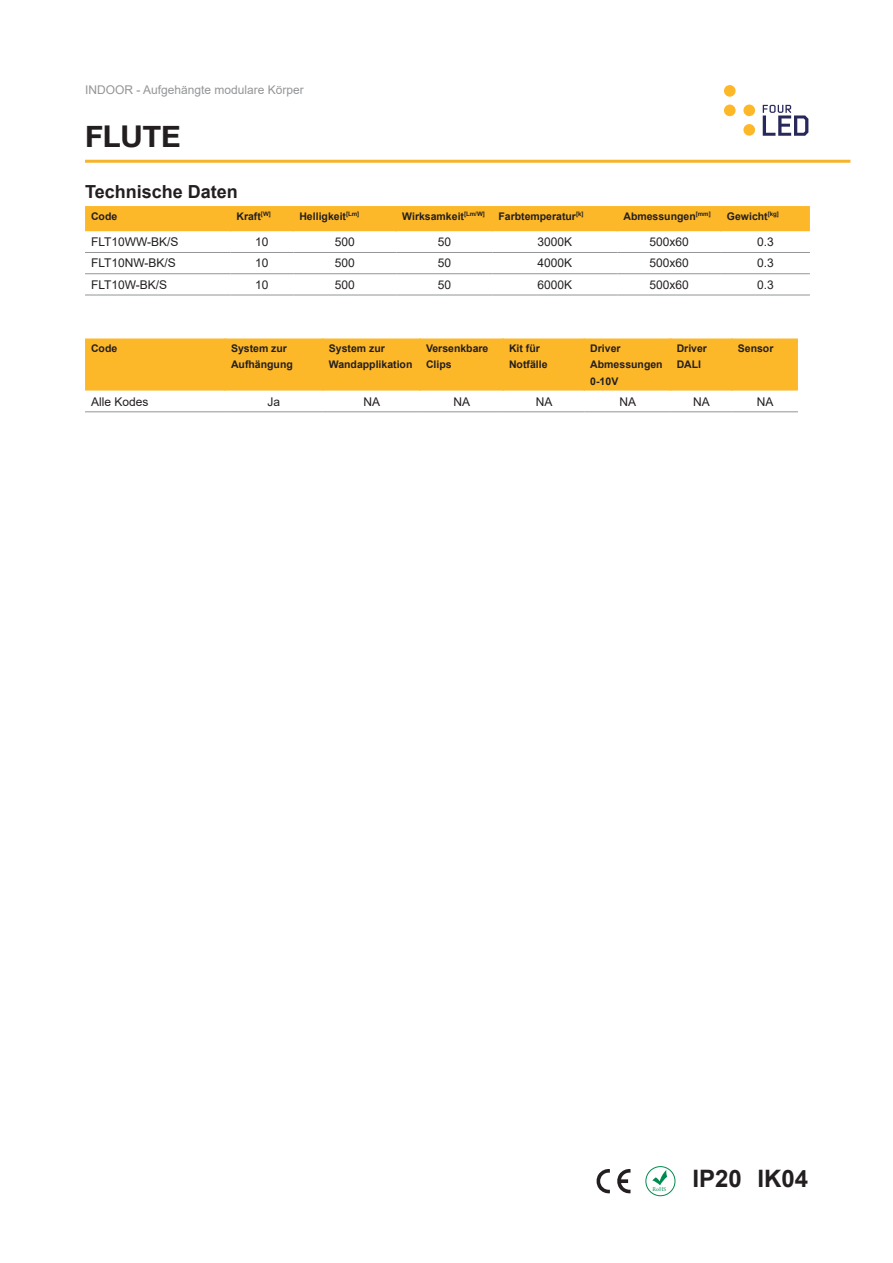
<style>
.page{position:relative;width:893px;height:1263px;background:#fff}
.page>*{position:absolute;margin:0;border:0;box-sizing:border-box;transform-origin:0 0}
.t1{font:700 30px "Helvetica Neue";color:#231f20}
.t2{font:700 24px "Arial";color:#231f20}
.t3{font:700 18px "Arial";color:#231f20}
.t4{font:12px "Arial";color:#231f20}
.t5{font:12px "Arial";color:#939598}
.t6{font:700 10.5px/16.2px "Arial";color:#231f20}
.t7{font:5.85px "Minion Pro";color:#008b4e}
</style>
<div class="page">
<hr style="left:85px;top:160px;width:765px;height:3px;background:#f5b42b">
<svg style="left:763px;top:105px;width:45px;height:31px"></svg>
<div style="left:743px;top:105px;width:12px;height:11px;background:#fdb82a;border-radius:50%"></div>
<div style="left:743px;top:124px;width:12px;height:12px;background:#fdb82a;border-radius:50%"></div>
<div style="left:724px;top:85px;width:12px;height:12px;background:#fdb82a;border-radius:50%"></div>
<div style="left:724px;top:105px;width:12px;height:11px;background:#fdb82a;border-radius:50%"></div>
<svg style="left:617px;top:1169px;width:13px;height:25px"></svg>
<svg style="left:596px;top:1169px;width:14px;height:25px"></svg>
<svg style="left:652px;top:1170px;width:15px;height:15px"></svg>
<div style="left:645px;top:1166px;width:30px;height:30px;border:1px solid #008b4e;border-radius:50%"></div>
<hr style="left:85px;top:252px;width:145px;height:1px;background:#939598">
<hr style="left:230px;top:252px;width:63px;height:1px;background:#939598">
<hr style="left:293px;top:252px;width:103px;height:1px;background:#939598">
<hr style="left:396px;top:252px;width:96px;height:1px;background:#939598">
<hr style="left:492px;top:252px;width:125px;height:1px;background:#939598">
<hr style="left:617px;top:252px;width:104px;height:1px;background:#939598">
<hr style="left:721px;top:252px;width:89px;height:1px;background:#939598">
<hr style="left:85px;top:273px;width:145px;height:1px;background:#939598">
<hr style="left:230px;top:273px;width:63px;height:1px;background:#939598">
<hr style="left:293px;top:273px;width:103px;height:1px;background:#939598">
<hr style="left:396px;top:273px;width:96px;height:1px;background:#939598">
<hr style="left:492px;top:273px;width:125px;height:1px;background:#939598">
<hr style="left:617px;top:273px;width:104px;height:1px;background:#939598">
<hr style="left:721px;top:273px;width:89px;height:1px;background:#939598">
<hr style="left:85px;top:295px;width:145px;height:1px;background:#939598">
<hr style="left:230px;top:295px;width:63px;height:1px;background:#939598">
<hr style="left:293px;top:295px;width:103px;height:1px;background:#939598">
<hr style="left:396px;top:295px;width:96px;height:1px;background:#939598">
<hr style="left:492px;top:295px;width:125px;height:1px;background:#939598">
<hr style="left:617px;top:295px;width:104px;height:1px;background:#939598">
<hr style="left:721px;top:295px;width:89px;height:1px;background:#939598">
<div style="left:85px;top:206px;width:725px;height:25px;background:#fdb82a"></div>
<hr style="left:720px;top:206px;width:2px;height:25px;background:#fdb82a">
<div style="left:85px;top:338px;width:713px;height:53px;background:#fdb82a"></div>
<hr style="left:85px;top:412px;width:140px;height:1px;background:#939598">
<hr style="left:225px;top:412px;width:98px;height:1px;background:#939598">
<hr style="left:323px;top:412px;width:97px;height:1px;background:#939598">
<hr style="left:420px;top:412px;width:83px;height:1px;background:#939598">
<hr style="left:503px;top:412px;width:81px;height:1px;background:#939598">
<hr style="left:584px;top:412px;width:87px;height:1px;background:#939598">
<hr style="left:671px;top:412px;width:61px;height:1px;background:#939598">
<hr style="left:732px;top:412px;width:66px;height:1px;background:#939598">
<hr style="left:224px;top:338px;width:2px;height:53px;background:#fdb82a">
<hr style="left:322px;top:338px;width:2px;height:53px;background:#fdb82a">
<hr style="left:419px;top:338px;width:2px;height:53px;background:#fdb82a">
<hr style="left:502px;top:338px;width:2px;height:53px;background:#fdb82a">
<hr style="left:584px;top:338px;width:1px;height:53px;background:#fdb82a">
<hr style="left:670px;top:338px;width:1px;height:53px;background:#fdb82a">
<hr style="left:731px;top:338px;width:2px;height:53px;background:#fdb82a">
<p class="t5" style="left:85px;top:81px;width:220px">INDOOR - Aufgehängte modulare Körper</p>
<p class="t1" style="left:85px;top:118px;width:97px">FLUTE</p>
<p class="t3" style="left:85px;top:179px;width:154px">Technische Daten</p>
<p class="t6" style="left:91px;top:208px;width:28px">Code</p>
<p class="t6" style="left:236px;top:208px;width:36px">Kraft<sup>[W]</sup></p>
<p class="t6" style="left:299px;top:208px;width:61px">Helligkeit<sup>[Lm]</sup></p>
<p class="t6" style="left:402px;top:208px;width:84px">Wirksamkeit<sup>[Lm/W]</sup></p>
<p class="t6" style="left:498px;top:208px;width:87px">Farbtemperatur<sup>[k]</sup></p>
<p class="t6" style="left:623px;top:208px;width:89px">Abmessungen<sup>[mm]</sup></p>
<p class="t6" style="left:727px;top:208px;width:54px">Gewicht<sup>[kg]</sup></p>
<p class="t4" style="left:91px;top:234px;width:89px">FLT10WW-BK/S</p>
<p class="t4" style="left:255px;top:234px;width:15px">10</p>
<p class="t4" style="left:335px;top:234px;width:22px">500</p>
<p class="t4" style="left:438px;top:234px;width:15px">50</p>
<p class="t4" style="left:538px;top:234px;width:36px">3000K</p>
<p class="t4" style="left:649px;top:234px;width:41px">500x60</p>
<p class="t4" style="left:757px;top:234px;width:18px">0.3</p>
<p class="t4" style="left:91px;top:255px;width:86px">FLT10NW-BK/S</p>
<p class="t4" style="left:255px;top:255px;width:15px">10</p>
<p class="t4" style="left:335px;top:255px;width:22px">500</p>
<p class="t4" style="left:438px;top:255px;width:15px">50</p>
<p class="t4" style="left:538px;top:255px;width:36px">4000K</p>
<p class="t4" style="left:649px;top:255px;width:41px">500x60</p>
<p class="t4" style="left:757px;top:255px;width:18px">0.3</p>
<p class="t4" style="left:91px;top:276px;width:78px">FLT10W-BK/S</p>
<p class="t4" style="left:255px;top:276px;width:15px">10</p>
<p class="t4" style="left:335px;top:276px;width:22px">500</p>
<p class="t4" style="left:438px;top:276px;width:15px">50</p>
<p class="t4" style="left:538px;top:276px;width:36px">6000K</p>
<p class="t4" style="left:649px;top:276px;width:41px">500x60</p>
<p class="t4" style="left:757px;top:276px;width:18px">0.3</p>
<p class="t6" style="left:91px;top:340px;width:28px">Code</p>
<p class="t6" style="left:231px;top:340px;width:58px">System zur</p>
<p class="t6" style="left:231px;top:357px;width:63px">Aufhängung</p>
<p class="t6" style="left:329px;top:340px;width:85px">System zur<br>Wandapplikation</p>
<p class="t6" style="left:426px;top:340px;width:64px">Versenkbare<br>Clips</p>
<p class="t6" style="left:509px;top:340px;width:32px">Kit für</p>
<p class="t6" style="left:509px;top:357px;width:40px">Notfälle</p>
<p class="t6" style="left:590px;top:340px;width:74px">Driver<br>Abmessungen<br>0-10V</p>
<p class="t6" style="left:677px;top:340px;width:32px">Driver</p>
<p class="t6" style="left:677px;top:357px;width:26px">DALI</p>
<p class="t6" style="left:738px;top:340px;width:37px">Sensor</p>
<p class="t4" style="left:91px;top:393px;width:59px">Alle Kodes</p>
<p class="t4" style="left:268px;top:393px;width:14px">Ja</p>
<p class="t4" style="left:363px;top:393px;width:18px">NA</p>
<p class="t4" style="left:453px;top:393px;width:18px">NA</p>
<p class="t4" style="left:536px;top:393px;width:18px">NA</p>
<p class="t4" style="left:619px;top:393px;width:18px">NA</p>
<p class="t4" style="left:693px;top:393px;width:18px">NA</p>
<p class="t4" style="left:757px;top:393px;width:18px">NA</p>
<p class="t7" style="left:652px;top:1185px;width:15px">RoHS</p>
<p class="t2" style="left:693px;top:1161px;width:51px">IP20</p>
<p class="t2" style="left:757px;top:1161px;width:52px">IK04</p>
</div>
